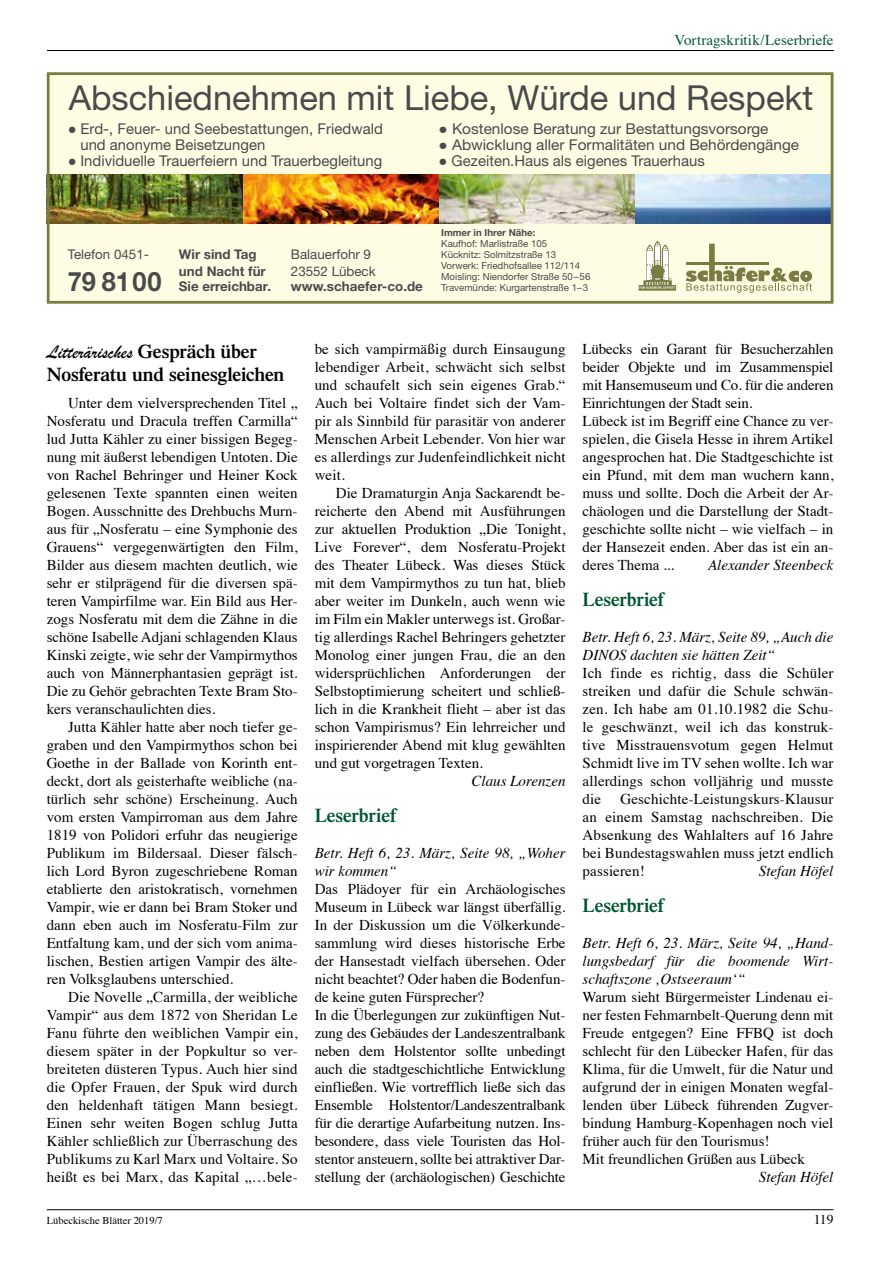
<style>
.page{position:relative;width:893px;height:1263px;background:#fff}
.page>*{position:absolute;margin:0;border:0;box-sizing:border-box;transform-origin:0 0}
.t1{font:34.5px "Helvetica Neue";color:#484b49}
.t2{font:700 26.7px "Helvetica Neue";letter-spacing:.015em;color:#484b49;scale:.95 1}
.t3{font:600 19.5px "Times";letter-spacing:-.005em;color:#005731}
.t4{font:19.5px "Brush Script";color:#000}
.t5{font:600 19.5px "Times";letter-spacing:-.01em;color:#000}
.t6{font:15px/18px "Times";color:#000;text-align:justify}
.t7{font:italic 15px/18px "Times";color:#000}
.t8{font:15px "Times";color:#005731}
.t9{font:14.85px/16.4px "Helvetica Neue";color:#484b49}
.t10{font:13.5px "Times";color:#000}
.t11{font:700 13.35px/15.8px "Helvetica Neue";color:#484b49}
.t12{font:13.35px/16.4px "Helvetica Neue";color:#484b49}
.t13{font:13.35px "Helvetica Neue";color:#484b49}
.t14{font:10.5px "Times";color:#000}
.t15{font:9.75px/10.9px "Helvetica Neue";color:#484b49}
.t16{font:700 9.75px "Helvetica Neue";color:#484b49}
.s1{font-family:"Times New Roman";font-weight:700}
.s2{font-family:"Times";font-weight:600}
</style>
<div class="page">
<hr style="left:47px;top:1209px;width:786px;height:1px;background:#000">
<hr style="left:47px;top:50px;width:786px;height:1px;background:#000">
<div style="left:47px;top:72px;width:786px;height:232px;background:#fffce4"></div>
<img style="left:51px;top:174px;width:778px;height:49px">
<div style="left:47px;top:72px;width:786px;height:232px;border:3px solid #7b7b44"></div>
<svg style="left:639px;top:241px;width:37px;height:50px"></svg>
<svg style="left:686px;top:244px;width:126px;height:49px"></svg>
<p class="t8" style="left:674px;top:26px;width:160px">Vortragskritik/Leserbriefe</p>
<h1 class="t1" style="left:69px;top:77px;width:746px">Abschiednehmen mit Liebe, Würde und Respekt</h1>
<p class="t9" style="left:80px;top:120px;width:304px;text-indent:-13px"><span class="s1">●</span> Erd-, Feuer- und Seebestattungen, Friedwald und anonyme Beisetzungen</p>
<p class="t9" style="left:68px;top:152px;width:316px"><span class="s1">●</span> Individuelle Trauerfeiern und Trauerbegleitung</p>
<p class="t9" style="left:438px;top:120px;width:331px"><span class="s1">●</span> Kostenlose Beratung zur Bestattungsvorsorge</p>
<p class="t9" style="left:438px;top:136px;width:362px"><span class="s1">●</span> Abwicklung aller Formalitäten und Behördengänge</p>
<p class="t9" style="left:438px;top:152px;width:268px"><span class="s1">●</span> Gezeiten.Haus als eigenes Trauerhaus</p>
<p class="t13" style="left:68px;top:247px;width:83px">Telefon 0451-</p>
<h2 class="t2" style="left:68px;top:264px;width:100px">79 8100</h2>
<p class="t11" style="left:179px;top:246px;width:94px">Wir sind Tag und Nacht für<br>Sie erreichbar.</p>
<p class="t12" style="left:291px;top:246px;width:86px">Balauerfohr 9<br>23552 Lübeck</p>
<p class="t11" style="left:291px;top:278px;width:133px">www.schaefer-co.de</p>
<p class="t16" style="left:441px;top:227px;width:96px">Immer in Ihrer Nähe:</p>
<p class="t15" style="left:441px;top:238px;width:151px">Kaufhof: Marlistraße 105<br>Kücknitz: Solmitzstraße 13<br>Vorwerk: Friedhofsallee 112/114<br>Moisling: Niendorfer Straße 50–56<br>Travemünde: Kurgartenstraße 1–3</p>
<h3 class="t4" style="left:47px;top:339px;width:212px">Litterärisches <span class="s2">Gespräch über</span></h3>
<h3 class="t5" style="left:47px;top:363px;width:239px">Nosferatu und seinesgleichen</h3>
<p class="t6" style="left:47px;top:393px;width:252px;text-indent:21px">Unter dem vielversprechenden Titel „ Nosferatu und Dracula treffen Carmilla“ lud Jutta Kähler zu einer bissigen Begeg&shy;nung mit äußerst lebendigen Untoten. Die von Rachel Behringer und Heiner Kock gelesenen Texte spannten einen weiten Bogen. Ausschnitte des Drehbuchs Murn&shy;aus für „Nosferatu – eine Symphonie des Grauens“ vergegenwärtigten den Film, Bilder aus diesem machten deutlich, wie sehr er stilprägend für die diversen spä&shy;teren Vampirfilme war. Ein Bild aus Her&shy;zogs Nosferatu mit dem die Zähne in die schöne Isabelle Adjani schlagenden Klaus Kinski zeigte, wie sehr der Vampirmythos auch von Männerphantasien geprägt ist.<br>Die zu Gehör gebrachten Texte Bram Sto&shy;kers veranschaulichten dies.</p>
<p class="t6" style="left:47px;top:717px;width:252px;text-indent:21px">Jutta Kähler hatte aber noch tiefer ge&shy;graben und den Vampirmythos schon bei Goethe in der Ballade von Korinth ent&shy;deckt, dort als geisterhafte weibliche (na&shy;türlich sehr schöne) Erscheinung. Auch vom ersten Vampirroman aus dem Jahre 1819 von Polidori erfuhr das neugierige Publikum im Bildersaal. Dieser fälsch&shy;lich Lord Byron zugeschriebene Roman etablierte den aristokratisch, vornehmen Vampir, wie er dann bei Bram Stoker und dann eben auch im Nosferatu-Film zur Entfaltung kam, und der sich vom anima&shy;lischen, Bestien artigen Vampir des älte&shy;ren Volksglaubens unterschied.</p>
<p class="t6" style="left:47px;top:987px;width:252px;text-indent:21px">Die Novelle „Carmilla, der weibliche Vampir“ aus dem 1872 von Sheridan Le Fanu führte den weiblichen Vampir ein, diesem später in der Popkultur so ver&shy;breiteten düsteren Typus. Auch hier sind die Opfer Frauen, der Spuk wird durch den heldenhaft tätigen Mann besiegt.<br>Einen sehr weiten Bogen schlug Jutta Kähler schließlich zur Überraschung des Publikums zu Karl Marx und Voltaire. So heißt es bei Marx, das Kapital „…bele-</p>
<p class="t6" style="left:315px;top:339px;width:252px">be sich vampirmäßig durch Einsaugung lebendiger Arbeit, schwächt sich selbst und schaufelt sich sein eigenes Grab.“ Auch bei Voltaire findet sich der Vam&shy;pir als Sinnbild für parasitär von anderer Menschen Arbeit Lebender. Von hier war es allerdings zur Judenfeindlichkeit nicht weit.</p>
<p class="t6" style="left:315px;top:483px;width:252px;text-indent:21px">Die Dramaturgin Anja Sackarendt be&shy;reicherte den Abend mit Ausführungen zur aktuellen Produktion „Die Tonight, Live Forever“, dem Nosferatu-Projekt des Theater Lübeck. Was dieses Stück mit dem Vampirmythos zu tun hat, blieb aber weiter im Dunkeln, auch wenn wie im Film ein Makler unterwegs ist. Großar&shy;tig allerdings Rachel Behringers gehetzter Monolog einer jungen Frau, die an den widersprüchlichen Anforderungen der Selbstoptimierung scheitert und schließ&shy;lich in die Krankheit flieht – aber ist das schon Vampirismus? Ein lehrreicher und inspirierender Abend mit klug gewählten und gut vorgetragen Texten.</p>
<p class="t7" style="left:471px;top:771px;width:96px">Claus Lorenzen</p>
<h3 class="t3" style="left:315px;top:804px;width:83px">Leserbrief</h3>
<p class="t7" style="left:315px;top:843px;width:252px">Betr. Heft 6, 23. März, Seite 98, „Woher wir kommen“</p>
<p class="t6" style="left:315px;top:879px;width:252px;text-align:left">Das Plädoyer für ein Archäologisches Museum in Lübeck war längst überfällig.<br>In der Diskussion um die Völkerkunde&shy;sammlung wird dieses historische Erbe der Hansestadt vielfach übersehen. Oder nicht beachtet? Oder haben die Bodenfun&shy;de keine guten Fürsprecher?<br>In die Überlegungen zur zukünftigen Nut&shy;zung des Gebäudes der Landeszentralbank neben dem Holstentor sollte unbedingt auch die stadtgeschichtliche Entwicklung einfließen. Wie vortrefflich ließe sich das Ensemble Holstentor/Landeszentralbank für die derartige Aufarbeitung nutzen. Ins&shy;besondere, dass viele Touristen das Hol&shy;stentor ansteuern, sollte bei attraktiver Dar&shy;stellung der (archäologischen) Geschichte</p>
<p class="t6" style="left:583px;top:339px;width:252px;text-align:left">Lübecks ein Garant für Besucherzahlen beider Objekte und im Zusammenspiel mit Hansemuseum und Co. für die anderen Einrichtungen der Stadt sein.<br>Lübeck ist im Begriff eine Chance zu ver&shy;spielen, die Gisela Hesse in ihrem Artikel angesprochen hat. Die Stadtgeschichte ist ein Pfund, mit dem man wuchern kann, muss und sollte. Doch die Arbeit der Ar&shy;chäologen und die Darstellung der Stadt&shy;geschichte sollte nicht − wie vielfach − in der Hansezeit enden. Aber das ist ein an&shy;deres Thema ...</p>
<p class="t7" style="left:708px;top:555px;width:127px">Alexander Steenbeck</p>
<h3 class="t3" style="left:583px;top:588px;width:83px">Leserbrief</h3>
<p class="t7" style="left:583px;top:627px;width:252px">Betr. Heft 6, 23. März, Seite 89, „Auch die<br>DINOS dachten sie hätten Zeit“</p>
<p class="t6" style="left:583px;top:663px;width:252px">Ich finde es richtig, dass die Schüler streiken und dafür die Schule schwän&shy;zen. Ich habe am 01.10.1982 die Schu&shy;le geschwänzt, weil ich das konstruk&shy;tive Misstrauensvotum gegen Helmut Schmidt live im TV sehen wollte. Ich war allerdings schon volljährig und musste die</p>
<p class="t6" style="left:583px;top:789px;width:252px;text-indent:38px">Geschichte-Leistungskurs-Klausur an einem Samstag nachschreiben. Die Absenkung des Wahlalters auf 16 Jahre bei Bundestagswahlen muss jetzt endlich passieren!</p>
<p class="t7" style="left:759px;top:861px;width:76px">Stefan Höfel</p>
<h3 class="t3" style="left:583px;top:894px;width:83px">Leserbrief</h3>
<p class="t7" style="left:583px;top:933px;width:252px;text-align:justify">Betr. Heft 6, 23. März, Seite 94, „Hand&shy;lungsbedarf für die boomende Wirt&shy;schaftszone ‚Ostseeraum‘“</p>
<p class="t6" style="left:583px;top:987px;width:252px;text-align:left">Warum sieht Bürgermeister Lindenau ei&shy;ner festen Fehmarnbelt-Querung denn mit Freude entgegen? Eine FFBQ ist doch schlecht für den Lübecker Hafen, für das Klima, für die Umwelt, für die Natur und aufgrund der in einigen Monaten wegfal&shy;lenden über Lübeck führenden Zugver&shy;bindung Hamburg-Kopenhagen noch viel früher auch für den Tourismus!<br>Mit freundlichen Grüßen aus Lübeck</p>
<p class="t7" style="left:759px;top:1167px;width:76px">Stefan Höfel</p>
<p class="t14" style="left:47px;top:1211px;width:118px">Lübeckische Blätter 2019/7</p>
<p class="t10" style="left:814px;top:1207px;width:21px">119</p>
</div>
